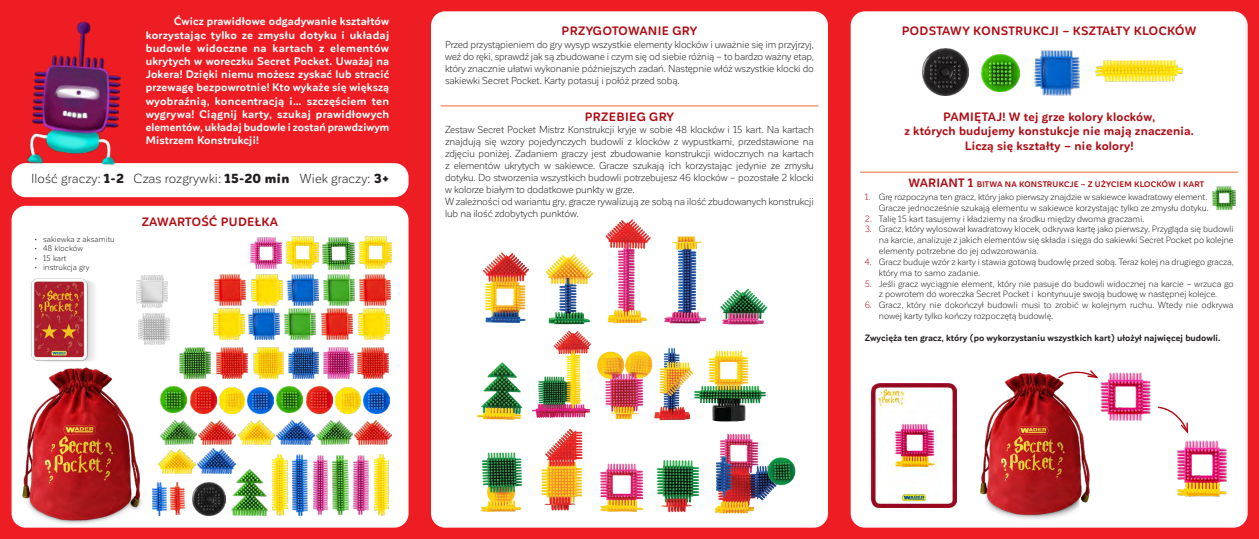
<style>
.page{position:relative;width:1259px;height:539px;background:#ee1d23}
.page>*{position:absolute;margin:0;border:0;box-sizing:border-box;transform-origin:0 0}
.t1{font:13px "Corporative Sans Rd";letter-spacing:.01em;color:#231f20}
.t2{font:700 12px/14.4px "Corporative Sans Rd";letter-spacing:.015em;color:#b00d15;text-align:center}
.t3{font:700 11px/13.2px "Corporative Sans Rd";letter-spacing:.005em;color:#fff;text-align:justify}
.t4{font:10px/12px "Corporative Sans Rd";letter-spacing:-.015em;color:#231f20;text-align:justify}
.t5{font:9px/10.8px "Corporative Sans Rd";letter-spacing:-.005em;color:#231f20}
.t6{font:700 9px "Corporative Sans Rd";color:#231f20}
.t7{font:8px "Corporative Sans Rd";letter-spacing:.01em;color:#231f20}
.t8{font:700 8px "Corporative Sans Rd";letter-spacing:.025em;color:#b00d15}
.s1{font-weight:900}
.s2{font-size:12px}
.s3{color:#b00d15}
</style>
<div class="page">
<div style="left:12px;top:206px;width:396px;height:321px;background:#fff;border-radius:14px"></div>
<div style="left:12px;top:163px;width:396px;height:34px;background:#fff;border-radius:14px"></div>
<div style="left:431px;top:11px;width:397px;height:516px;background:#fff;border-radius:14px"></div>
<div style="left:850px;top:11px;width:397px;height:516px;background:#fff;border-radius:14px"></div>
<hr style="left:860px;top:171px;width:378px;height:1px;background:#f0693c">
<hr style="left:440px;top:105px;width:378px;height:1px;background:#f0693c">
<img style="left:872px;top:383px;width:84px;height:124px">
<img style="left:980px;top:355px;width:279px;height:176px">
<svg style="left:1056px;top:368px;width:44px;height:12px"></svg>
<svg style="left:1156px;top:406px;width:33px;height:29px"></svg>
<img style="left:28px;top:19px;width:96px;height:147px">
<img style="left:250px;top:237px;width:31px;height:31px">
<img style="left:323px;top:237px;width:32px;height:32px">
<img style="left:286px;top:237px;width:33px;height:32px">
<img style="left:359px;top:237px;width:33px;height:32px">
<img style="left:324px;top:348px;width:29px;height:30px">
<img style="left:288px;top:348px;width:31px;height:30px">
<img style="left:253px;top:347px;width:31px;height:31px">
<img style="left:217px;top:347px;width:30px;height:31px">
<img style="left:358px;top:347px;width:30px;height:31px">
<img style="left:179px;top:347px;width:31px;height:31px">
<img style="left:198px;top:420px;width:37px;height:25px">
<img style="left:355px;top:420px;width:37px;height:25px">
<img style="left:160px;top:420px;width:36px;height:24px">
<img style="left:317px;top:420px;width:36px;height:24px">
<img style="left:159px;top:449px;width:36px;height:24px">
<img style="left:238px;top:420px;width:37px;height:24px">
<img style="left:197px;top:449px;width:38px;height:24px">
<img style="left:277px;top:420px;width:38px;height:24px">
<img style="left:231px;top:469px;width:37px;height:46px">
<img style="left:193px;top:482px;width:32px;height:33px">
<img style="left:333px;top:455px;width:15px;height:60px">
<img style="left:313px;top:455px;width:15px;height:59px">
<img style="left:353px;top:455px;width:15px;height:59px">
<img style="left:293px;top:454px;width:15px;height:61px">
<img style="left:273px;top:454px;width:14px;height:61px">
<img style="left:374px;top:454px;width:15px;height:61px">
<img style="left:170px;top:482px;width:15px;height:32px">
<img style="left:152px;top:483px;width:14px;height:32px">
<img style="left:219px;top:387px;width:26px;height:26px">
<img style="left:335px;top:387px;width:25px;height:26px">
<img style="left:190px;top:387px;width:26px;height:26px">
<img style="left:306px;top:387px;width:26px;height:26px">
<img style="left:248px;top:387px;width:25px;height:26px">
<img style="left:363px;top:387px;width:26px;height:26px">
<img style="left:161px;top:387px;width:26px;height:26px">
<img style="left:276px;top:387px;width:26px;height:26px">
<img style="left:323px;top:274px;width:31px;height:31px">
<img style="left:214px;top:274px;width:32px;height:31px">
<img style="left:359px;top:274px;width:31px;height:31px">
<img style="left:252px;top:274px;width:31px;height:31px">
<img style="left:287px;top:274px;width:32px;height:32px">
<img style="left:285px;top:308px;width:31px;height:31px">
<img style="left:321px;top:308px;width:32px;height:31px">
<img style="left:358px;top:308px;width:31px;height:31px">
<img style="left:213px;top:308px;width:31px;height:31px">
<img style="left:249px;top:308px;width:31px;height:32px">
<img style="left:137px;top:276px;width:31px;height:31px">
<img style="left:138px;top:313px;width:31px;height:31px">
<img style="left:31px;top:278px;width:64px;height:84px">
<img style="left:1212px;top:186px;width:24px;height:23px">
<img style="left:725px;top:451px;width:77px;height:88px">
<img style="left:715px;top:384px;width:51px;height:67px">
<img style="left:455px;top:468px;width:58px;height:71px">
<img style="left:513px;top:439px;width:60px;height:100px">
<img style="left:668px;top:355px;width:47px;height:58px">
<img style="left:603px;top:351px;width:65px;height:61px">
<img style="left:548px;top:366px;width:55px;height:73px">
<img style="left:573px;top:412px;width:95px;height:127px">
<img style="left:630px;top:413px;width:95px;height:126px">
<img style="left:695px;top:288px;width:73px;height:96px">
<img style="left:476px;top:362px;width:72px;height:106px">
<img style="left:637px;top:236px;width:95px;height:119px">
<img style="left:616px;top:219px;width:57px;height:127px">
<img style="left:521px;top:225px;width:95px;height:141px">
<img style="left:482px;top:225px;width:71px;height:134px">
<img style="left:922px;top:49px;width:46px;height:46px">
<img style="left:1034px;top:50px;width:46px;height:46px">
<img style="left:981px;top:54px;width:38px;height:38px">
<img style="left:1095px;top:60px;width:87px;height:22px">
<img style="left:19px;top:367px;width:124px;height:162px">
<p class="t3" style="left:146px;top:15px;width:245px;text-indent:28px">Ćwicz prawidłowe odgadywanie kształtów korzystając tylko ze zmysłu dotyku i układaj budowle widoczne na kartach z elementów ukrytych w woreczku Secret Pocket. Uważaj na Jokera! Dzięki niemu możesz zyskać lub stracić przewagę bezpowrotnie! Kto wykaże się większą wyobraźnią, koncentracją i… szczęściem ten wygrywa! Ciągnij karty, szukaj prawidłowych elementów, układaj budowle i zostań prawdziwym Mistrzem Konstrukcji!</p>
<h1 class="t1" style="left:31px;top:171px;width:359px">Ilość graczy: <span class="s1">1-2</span> Czas rozgrywki: <span class="s1">15-20 min</span> Wiek graczy: <span class="s1">3+</span></h1>
<p class="t7" style="left:35px;top:234px;width:82px">• sakiewka z aksamitu</p>
<p class="t7" style="left:35px;top:244px;width:50px">• 48 klocków</p>
<p class="t7" style="left:35px;top:254px;width:33px">• 15 kart</p>
<p class="t7" style="left:35px;top:263px;width:57px">• instrukcja gry</p>
<p class="t2" style="left:142px;top:215px;width:138px">ZAWARTOŚĆ PUDEŁKA</p>
<p class="t2" style="left:561px;top:23px;width:137px">PRZYGOTOWANIE GRY</p>
<p class="t4" style="left:445px;top:38px;width:370px">Przed przystąpieniem do gry wysyp wszystkie elementy klocków i uważnie się im przyjrzyj, weź do ręki, sprawdź jak są zbudowane i czym się od siebie różnią – to bardzo ważny etap, który znacznie ułatwi wykonanie późniejszych zadań. Następnie włóż wszystkie klocki do sakiewki Secret Pocket. Karty potasuj i połóż przed sobą.</p>
<p class="t2" style="left:585px;top:109px;width:91px">PRZEBIEG GRY</p>
<p class="t4" style="left:445px;top:123px;width:370px;text-align:left">Zestaw Secret Pocket Mistrz Konstrukcji kryje w sobie 48 klocków i 15 kart. Na kartach znajdują się wzory pojedynczych budowli z klocków z wypustkami, przedstawione na zdjęciu poniżej. Zadaniem graczy jest zbudowanie konstrukcji widocznych na kartach z elementów ukrytych w sakiewce. Gracze szukają ich korzystając jedynie ze zmysłu dotyku. Do stworzenia wszystkich budowli potrzebujesz 46 klocków – pozostałe 2 klocki w kolorze białym to dodatkowe punkty w grze.<br>W zależności od wariantu gry, gracze rywalizują ze sobą na ilość zbudowanych konstrukcji lub na ilość zdobytych punktów.</p>
<p class="t2" style="left:902px;top:23px;width:296px">PODSTAWY KONSTRUKCJI – KSZTAŁTY KLOCKÓW</p>
<p class="t2" style="left:904px;top:110px;width:291px">PAMIĘTAJ! W tej grze kolory klocków,<br>z których budujemy konstukcje nie mają znaczenia.<br>Liczą się kształty – nie kolory!</p>
<p class="t8" style="left:908px;top:180px;width:297px"><span class="s2">WARIANT 1</span> BITWA NA KONSTRUKCJE – Z UŻYCIEM KLOCKÓW I KART</p>
<p class="t5" style="left:864px;top:191px;width:345px;text-align:right"><span class="s3">1.</span> Grę rozpoczyna ten gracz, który jako pierwszy znajdzie w sakiewce kwadratowy element.<br>Gracze jednocześnie szukają elementu w sakiewce korzystając tylko ze zmysłu dotyku.</p>
<p class="t5" style="left:864px;top:213px;width:281px"><span class="s3">2.</span> Talię 15 kart tasujemy i kładziemy na środku między dwoma graczami.</p>
<p class="t5" style="left:879px;top:224px;width:356px;text-align:justify;text-indent:-14px"><span class="s3">3.</span> Gracz, który wylosował kwadratowy klocek, odkrywa kartę jako pierwszy. Przygląda się budowli na karcie, analizuje z jakich elementów się składa i sięga do sakiewki Secret Pocket po kolejne elementy potrzebne do jej odwzorowania.</p>
<p class="t5" style="left:879px;top:256px;width:356px;text-indent:-14px"><span class="s3">4.</span> Gracz buduje wzór z karty i stawia gotową budowlę przed sobą. Teraz kolej na drugiego gracza, który ma to samo zadanie.</p>
<p class="t5" style="left:864px;top:278px;width:370px;text-align:center"><span class="s3">5.</span> Jeśli gracz wyciągnie element, który nie pasuje do budowli widocznej na karcie – wrzuca go z powrotem do woreczka Secret Pocket i kontynuuje swoją budowę w następnej kolejce.</p>
<p class="t5" style="left:879px;top:299px;width:356px;text-indent:-14px"><span class="s3">6.</span> Gracz, który nie dokończył budowli musi to zrobić w kolejnym ruchu. Wtedy nie odkrywa nowej karty tylko kończy rozpoczętą budowlę.</p>
<p class="t6" style="left:864px;top:332px;width:357px">Zwycięża ten gracz, który (po wykorzystaniu wszystkich kart) ułożył najwięcej budowli.</p>
</div>
